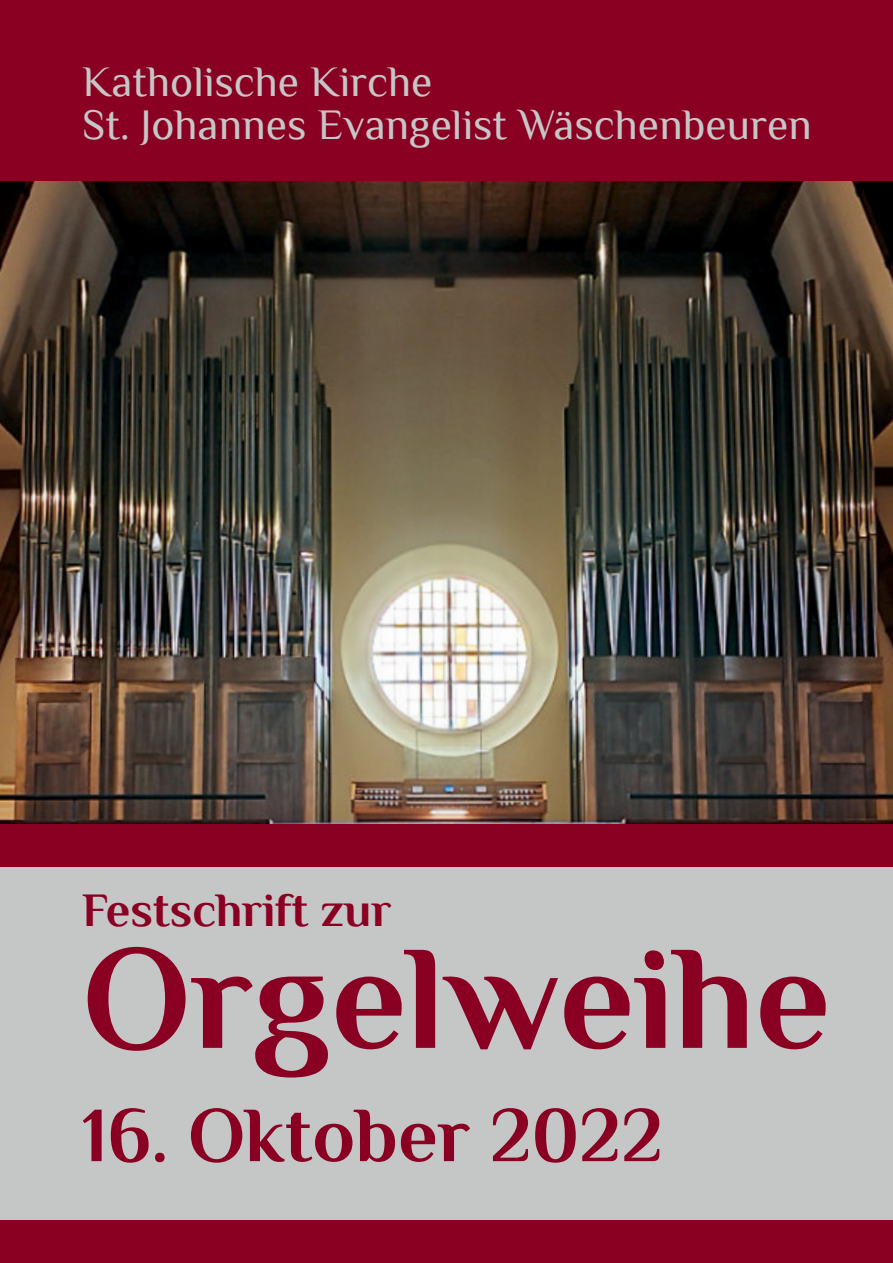
<style>
.page{position:relative;width:893px;height:1263px;background:#c5c6c6}
.page>*{position:absolute;margin:0;border:0;box-sizing:border-box;transform-origin:0 0}
.t1{font:700 148.5px "Philosopher";color:#8a0023}
.t2{font:700 78px "Philosopher";color:#8a0023}
.t3{font:700 48px "Philosopher";color:#8a0023}
.t4{font:43.5px/43.5px "Philosopher";color:#c5c6c6}
</style>
<div class="page">
<img style="left:0;top:180px;width:893px;height:644px">
<div style="left:0;top:1220px;width:893px;height:43px;background:#8a0023"></div>
<div style="left:0;top:824px;width:893px;height:43px;background:#8a0023"></div>
<div style="left:0;top:0;width:893px;height:180px;background:#8a0023"></div>
<p class="t4" style="left:82px;top:60px;width:731px">Katholische Kirche<br>St. Johannes Evangelist Wäschenbeuren</p>
<p class="t3" style="left:82px;top:884px;width:311px">Festschrift zur</p>
<h1 class="t1" style="left:82px;top:919px;width:750px">Orgelweihe</h1>
<h2 class="t2" style="left:82px;top:1094px;width:582px">16. Oktober 2022</h2>
</div>
